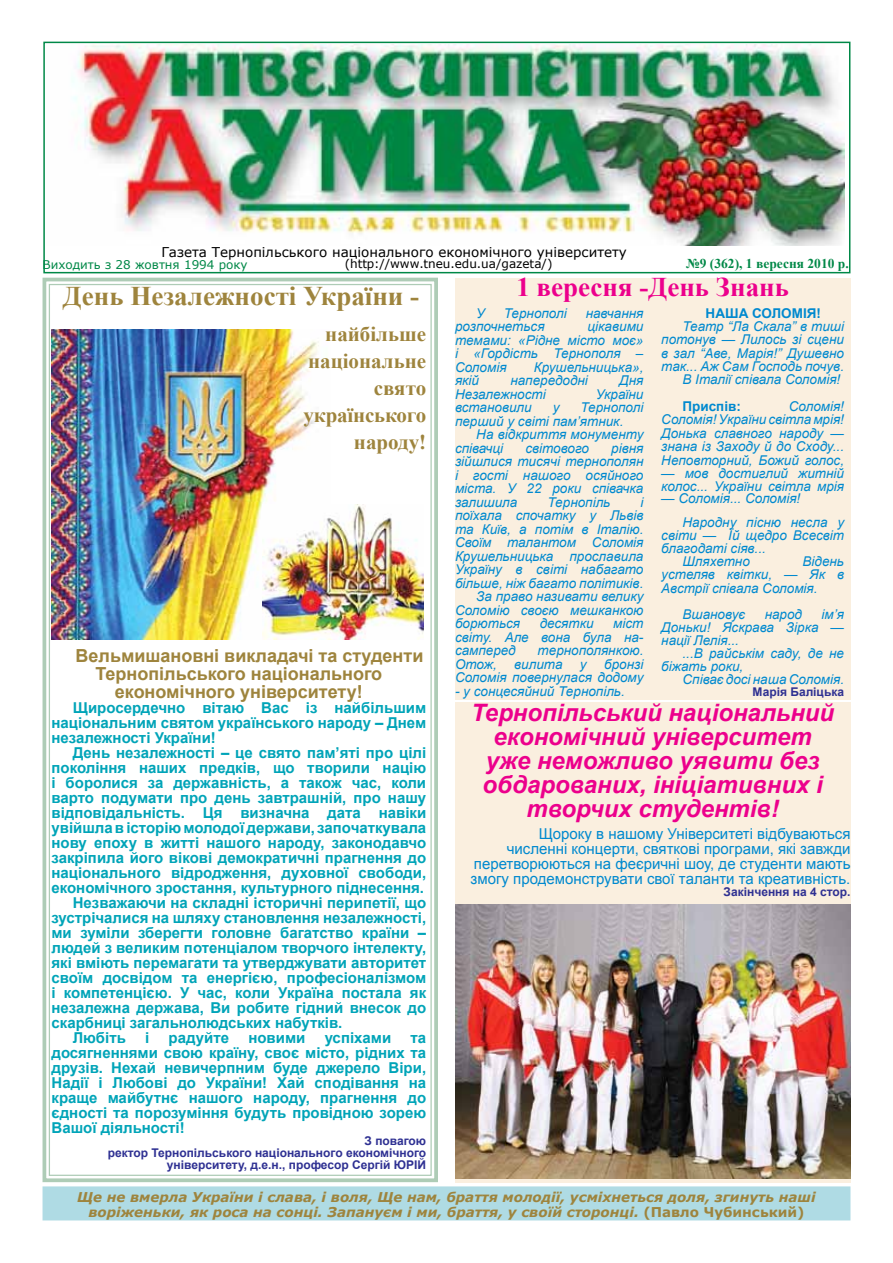
<style>
.page{position:relative;width:893px;height:1263px;background:#fff}
.page>*{position:absolute;margin:0;border:0;box-sizing:border-box;transform-origin:0 0}
.t1{font:700 27px "Times New Roman";color:#9e843d}
.t2{font:700 27px "Times New Roman";color:#ec008c}
.t3{font:italic 700 24px/24px "Arial";color:#ec008c;text-align:center}
.t4{font:700 21px/27px "Times New Roman";color:#9e843d;text-align:right}
.t5{font:700 18px "Arial";color:#9e843d}
.t6{font:700 15px/15px "Arial";color:#00a4b8;text-align:justify}
.t7{font:15px/15px "Arial";color:#0089cf;text-align:right}
.t8{font:italic 13.5px/13.5px "Arial";color:#0089cf;text-align:justify}
.t9{font:italic 700 13.5px/15px "Verdana";color:#9e843d;text-align:center}
.t10{font:13.5px "Verdana";color:#000}
.t11{font:700 13.5px "Times New Roman";color:#008847}
.t12{font:700 13.5px "Arial";color:#0089cf}
.t13{font:700 12px/12px "Arial";color:#2e3092;text-align:right}
.t14{font:12px "Verdana";letter-spacing:-.01em;color:#000}
.t15{font:12px "Verdana";color:#008847}
.s1{font-style:normal}
</style>
<div class="page">
<div style="left:455px;top:702px;width:395px;height:480px;background:#faefdf"></div>
<div style="left:455px;top:278px;width:395px;height:421px;background:#faefdf"></div>
<svg style="left:42px;top:277px;width:396px;height:906px"></svg>
<div style="left:43px;top:1186px;width:807px;height:34px;background:#afdbe4;border:2px solid #afdbe4"></div>
<div style="left:43px;top:42px;width:807px;height:231px;border:2px solid #008847"></div>
<img style="left:47px;top:45px;width:797px;height:201px">
<img style="left:455px;top:904px;width:395px;height:275px">
<img style="left:51px;top:329px;width:280px;height:310px">
<img style="left:263px;top:505px;width:161px;height:134px">
<p class="t10" style="left:161px;top:244px;width:467px">Газета Тернопільського національного економічного університету</p>
<p class="t14" style="left:345px;top:256px;width:209px">(http://www.tneu.edu.ua/gazeta/)</p>
<p class="t11" style="left:686px;top:254px;width:164px">№9 (362), 1 вересня 2010 р.</p>
<h1 class="t2" style="left:516px;top:268px;width:274px">1 вересня -День Знань</h1>
<p class="t8" style="left:476px;top:306px;width:10px">У</p>
<p class="t8" style="left:504px;top:306px;width:65px">Тернополі</p>
<p class="t8" style="left:586px;top:306px;width:59px">навчання</p>
<p class="t8" style="left:455px;top:320px;width:91px">розпочнеться</p>
<p class="t15" style="left:43px;top:257px;width:207px">Виходить з 28 жовтня 1994 року</p>
<h1 class="t1" style="left:63px;top:277px;width:358px">День Незалежності України -</h1>
<h3 class="t4" style="left:304px;top:320px;width:124px">найбільше національне свято українського народу!</h3>
<p class="t12" style="left:706px;top:304px;width:117px">НАША СОЛОМІЯ!</p>
<p class="t8" style="left:661px;top:320px;width:184px;text-align:right">Театр “Ла Скала” в тиші потонув — Лилось зі сцени в зал “Аве, Марія!” Душевно так... Аж Сам Господь почув.<br>В Італії співала Соломія!</p>
<p class="t12" style="left:682px;top:397px;width:60px">Приспів:</p>
<p class="t8" style="left:455px;top:320px;width:190px;text-indent:133px">цікавими темами: «Рідне місто моє» і «Гордість Тернополя – Соломія</p>
<p class="t8" style="left:534px;top:360px;width:111px">Крушельницька»,</p>
<p class="t8" style="left:455px;top:374px;width:26px">якій</p>
<p class="t8" style="left:510px;top:374px;width:79px">напередодні</p>
<p class="t8" style="left:619px;top:374px;width:26px">Дня</p>
<p class="t8" style="left:455px;top:387px;width:92px">Незалежності</p>
<p class="t8" style="left:596px;top:387px;width:49px">України</p>
<p class="t8" style="left:455px;top:401px;width:78px">встановили</p>
<p class="t8" style="left:553px;top:401px;width:8px">у</p>
<p class="t8" style="left:661px;top:400px;width:184px;text-indent:128px">Соломія!<br>Соломія! України світла мрія!<br>Донька славного народу — знана із Заходу й до Сходу...<br>Неповторний, Божий голос,</p>
<p class="t8" style="left:661px;top:467px;width:184px">— мов достиглий житній колос... України світла мрія</p>
<p class="t8" style="left:682px;top:487px;width:163px;line-height:24px;text-indent:-21px">— Соломія... Соломія!<br>Народну пісню несла у</p>
<p class="t8" style="left:661px;top:529px;width:184px">світи — Їй щедро Всесвіт</p>
<p class="t8" style="left:661px;top:542px;width:106px">благодаті сіяв...</p>
<p class="t8" style="left:682px;top:555px;width:69px">Шляхетно</p>
<p class="t8" style="left:455px;top:401px;width:190px;text-indent:125px">Тернополі перший у світі пам’ятник.</p>
<p class="t8" style="left:455px;top:428px;width:190px;text-indent:21px">На відкриття монументу співачці</p>
<p class="t8" style="left:455px;top:441px;width:190px;text-indent:156px">рівня зійшлися тисячі тернополян і гості нашого осяйного міста. У 22 роки співачка залишила</p>
<p class="t8" style="left:525px;top:441px;width:65px">світового</p>
<p class="t8" style="left:547px;top:495px;width:64px">Тернопіль</p>
<p class="t8" style="left:640px;top:495px;width:4px">і</p>
<p class="t8" style="left:455px;top:509px;width:190px">поїхала спочатку у Львів</p>
<p class="t8" style="left:455px;top:522px;width:190px">та Київ, а потім в Італію.</p>
<p class="t8" style="left:455px;top:536px;width:190px">Своїм талантом Соломія</p>
<p class="t8" style="left:455px;top:549px;width:190px">Крушельницька прославила</p>
<p class="t8" style="left:455px;top:563px;width:190px">Україну в світі набагато</p>
<p class="t8" style="left:455px;top:576px;width:190px">більше, ніж багато політиків.</p>
<p class="t8" style="left:476px;top:590px;width:169px">За право називати велику</p>
<p class="t8" style="left:455px;top:603px;width:190px">Соломію своєю мешканкою</p>
<p class="t8" style="left:455px;top:617px;width:67px">борються</p>
<p class="t8" style="left:540px;top:617px;width:55px">десятки</p>
<p class="t8" style="left:661px;top:555px;width:184px;line-height:13px;text-indent:141px">Відень устеляв квітки, — Як в Австрії співала Соломія.</p>
<p class="t8" style="left:682px;top:607px;width:64px">Вшановує</p>
<p class="t8" style="left:765px;top:607px;width:39px">народ</p>
<p class="t8" style="left:661px;top:607px;width:184px;line-height:13px;text-indent:160px">ім’я Доньки! Яскрава Зірка — нації Лелія...</p>
<p class="t8" style="left:661px;top:647px;width:184px;line-height:13px;text-indent:21px">...В райськім саду, де не біжать роки,</p>
<p class="t8" style="left:682px;top:673px;width:163px">Співає досі наша Соломія.</p>
<p class="t13" style="left:753px;top:686px;width:93px">Марія Баліцька</p>
<h2 class="t3" style="left:471px;top:702px;width:364px">Тернопільський національний економічний університет уже неможливо уявити без обдарованих, ініціативних і творчих студентів!</h2>
<p class="t8" style="left:455px;top:617px;width:190px;text-indent:158px">міст світу. Але вона була на&shy;самперед</p>
<p class="t8" style="left:538px;top:644px;width:107px">тернополянкою.</p>
<h3 class="t5" style="left:76px;top:643px;width:349px">Вельмишановні викладачі та студенти</h3>
<h3 class="t5" style="left:95px;top:661px;width:288px">Тернопільського національного</h3>
<h3 class="t5" style="left:115px;top:679px;width:249px">економічного університету!</h3>
<p class="t6" style="left:51px;top:700px;width:376px;text-indent:21px">Щиросердечно вітаю Вас із найбільшим національним святом українського народу – Днем незалежності України!</p>
<p class="t6" style="left:73px;top:745px;width:355px">День незалежності – це свято пам’яті про цілі</p>
<p class="t6" style="left:51px;top:760px;width:376px">покоління наших предків, що творили націю</p>
<p class="t6" style="left:51px;top:775px;width:376px">і боролися за державність, а також час, коли</p>
<p class="t6" style="left:51px;top:790px;width:376px">варто подумати про день завтрашній, про нашу</p>
<p class="t6" style="left:51px;top:805px;width:376px">відповідальність. Ця визначна дата навіки</p>
<p class="t6" style="left:51px;top:820px;width:376px">увійшла в історію молодої держави, започаткувала</p>
<p class="t6" style="left:51px;top:835px;width:376px">нову епоху в житті нашого народу, законодавчо</p>
<p class="t6" style="left:51px;top:850px;width:376px">закріпила його вікові демократичні прагнення до</p>
<p class="t6" style="left:51px;top:865px;width:376px">національного відродження, духовної свободи,</p>
<p class="t6" style="left:51px;top:880px;width:374px">економічного зростання, культурного піднесення.</p>
<p class="t6" style="left:73px;top:895px;width:355px">Незважаючи на складні історичні перипетії, що</p>
<p class="t6" style="left:51px;top:910px;width:376px">зустрічалися на шляху становлення незалежності,</p>
<p class="t6" style="left:51px;top:925px;width:376px">ми зуміли зберегти головне багатство країни –</p>
<p class="t6" style="left:51px;top:940px;width:376px">людей з великим потенціалом творчого інтелекту,</p>
<p class="t6" style="left:51px;top:955px;width:376px">які вміють перемагати та утверджувати авторитет</p>
<p class="t6" style="left:51px;top:970px;width:376px">своїм досвідом та енергією, професіоналізмом</p>
<p class="t6" style="left:51px;top:985px;width:376px">і компетенцією. У час, коли Україна постала як</p>
<p class="t6" style="left:51px;top:1000px;width:376px">незалежна держава, Ви робите гідний внесок до</p>
<p class="t6" style="left:51px;top:1015px;width:292px">скарбниці загальнолюдських набутків.</p>
<p class="t6" style="left:73px;top:1030px;width:55px">Любіть</p>
<p class="t6" style="left:145px;top:1030px;width:6px">і</p>
<p class="t6" style="left:169px;top:1030px;width:62px">радуйте</p>
<p class="t6" style="left:248px;top:1030px;width:58px">новими</p>
<p class="t6" style="left:325px;top:1030px;width:68px">успіхами</p>
<p class="t8" style="left:455px;top:657px;width:190px;text-align:right">бронзі<br>Соломія повернулася додому</p>
<p class="t8" style="left:455px;top:684px;width:171px">- у сонцесяйний Тернопіль.</p>
<p class="t8" style="left:455px;top:657px;width:43px">Отож,</p>
<p class="t8" style="left:514px;top:657px;width:50px">вилита</p>
<p class="t8" style="left:580px;top:657px;width:8px">у</p>
<p class="t7" style="left:470px;top:826px;width:381px">Щороку в нашому Університеті відбуваються<br>численні концерти, святкові програми, які завжди перетворюються на феєричні шоу, де студенти мають змогу продемонструвати свої таланти та креативність.</p>
<p class="t13" style="left:724px;top:886px;width:128px">Закінчення на 4 стор.</p>
<p class="t6" style="left:51px;top:1030px;width:376px;text-indent:359px">та досягненнями свою країну, своє місто, рідних та друзів. Нехай невичерпним буде джерело Віри, Надії і Любові до України! Хай сподівання на краще майбутнє нашого народу, прагнення до єдності та порозуміння будуть провідною зорею Вашої діяльності!</p>
<p class="t13" style="left:108px;top:1135px;width:320px">З повагою<br>ректор Тернопільського національного економічного університету, д.е.н., професор Сергій ЮРІЙ</p>
<p class="t9" style="left:77px;top:1189px;width:740px">Ще не вмерла України і слава, і воля, Ще нам, браття молодії, усміхнеться доля, згинуть наші воріженьки, як роса на сонці. Запануєм і ми, браття, у своїй сторонці. <span class="s1">(Павло Чубинський)</span></p>
</div>
